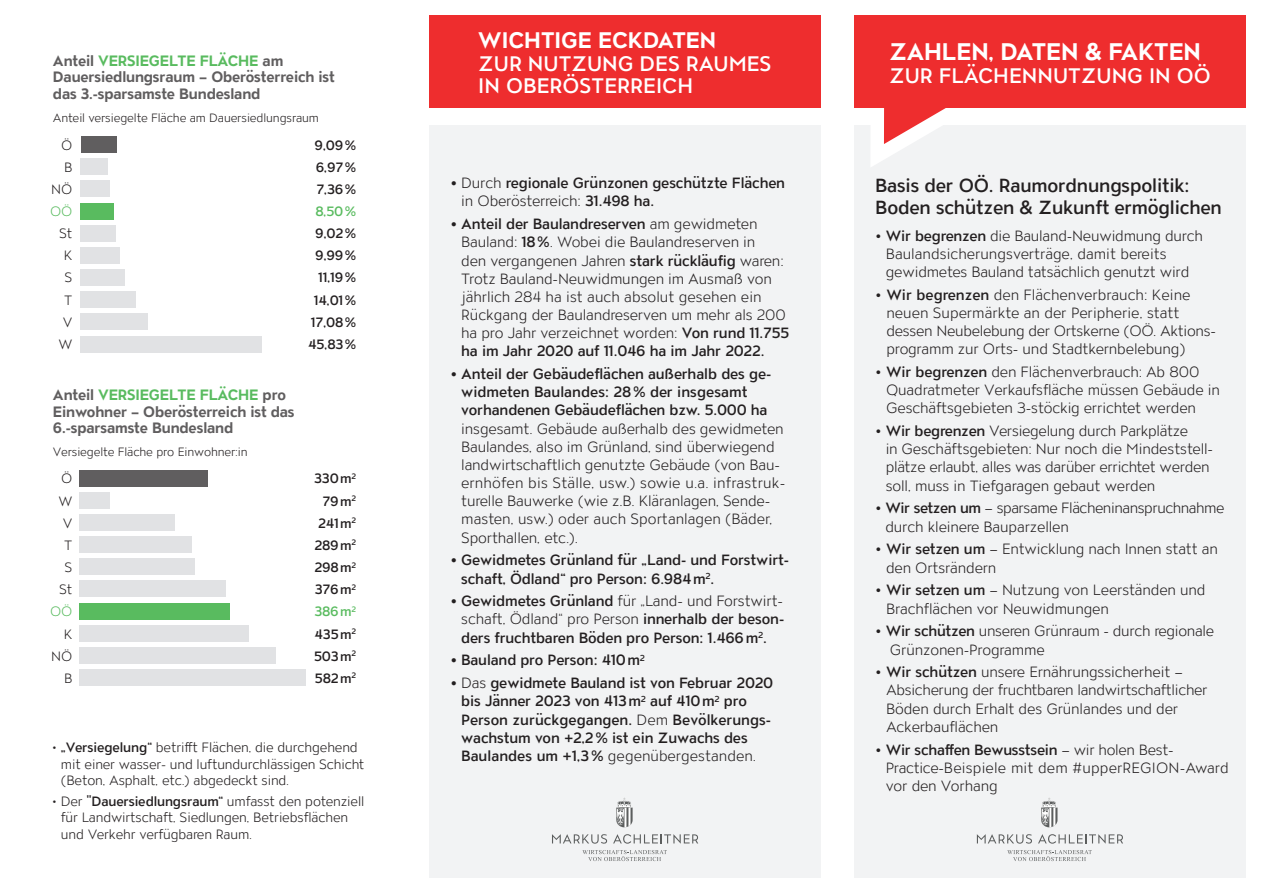
<style>
.page{position:relative;width:1263px;height:893px;background:#fff}
.page>*{position:absolute;margin:0;border:0;box-sizing:border-box;transform-origin:0 0}
.t1{font:700 24px "ATC Overlook";color:#fff}
.t2{font:700 22.5px "ATC Overlook";color:#fff}
.t3{font:500 21px/22.5px "ATC Overlook";color:#fff}
.t4{font:500 18.9px/22.8px "ATC Overlook";letter-spacing:-.01em;color:#231f20}
.t5{font:700 15px/16.5px "ATC Overlook";letter-spacing:-.01em;color:#605e5f}
.t6{font:300 14.85px/18.1px "ATC Overlook";letter-spacing:-.01em;color:#231f20}
.t7{font:500 14.85px/18.1px "ATC Overlook";letter-spacing:-.01em;color:#231f20}
.t8{font:300 14.85px/18.1px "ATC Overlook";letter-spacing:-.03em;color:#231f20}
.t9{font:300 13.5px/22.2px "ATC Overlook";letter-spacing:-.01em;color:#231f20}
.t10{font:500 13.5px/22.2px "ATC Overlook";letter-spacing:-.02em;color:#231f20;text-align:right}
.t11{font:500 13.5px "ATC Overlook";color:#59bb5f}
.t12{font:300 13.5px "ATC Overlook";color:#59bb5f}
.t13{font:300 12px "ATC Overlook";letter-spacing:-.01em;color:#231f20}
.s1{color:#59bb5f}
.s2{font-weight:500}
.s3{font-weight:700}
.s4{font-weight:300}
</style>
<div class="page">
<div style="left:429px;top:125px;width:392px;height:753px;background:#f2f3f4"></div>
<div style="left:429px;top:15px;width:392px;height:93px;background:#ee2d2e"></div>
<div style="left:854px;top:125px;width:392px;height:753px;background:#f2f3f4"></div>
<svg style="left:871px;top:108px;width:75px;height:59px"></svg>
<div style="left:854px;top:15px;width:392px;height:93px;background:#ee2d2e"></div>
<div style="left:81px;top:269px;width:44px;height:17px;background:#e1e2e4"></div>
<div style="left:81px;top:292px;width:55px;height:16px;background:#e1e2e4"></div>
<div style="left:81px;top:314px;width:67px;height:16px;background:#e1e2e4"></div>
<div style="left:81px;top:336px;width:181px;height:17px;background:#e1e2e4"></div>
<div style="left:81px;top:247px;width:39px;height:16px;background:#e1e2e4"></div>
<div style="left:81px;top:137px;width:36px;height:16px;background:#605e5f"></div>
<div style="left:81px;top:225px;width:35px;height:16px;background:#e1e2e4"></div>
<div style="left:81px;top:203px;width:33px;height:16px;background:#59bb5f"></div>
<div style="left:81px;top:181px;width:29px;height:16px;background:#e1e2e4"></div>
<div style="left:81px;top:159px;width:27px;height:16px;background:#e1e2e4"></div>
<div style="left:80px;top:625px;width:169px;height:16px;background:#e1e2e4"></div>
<div style="left:80px;top:647px;width:196px;height:16px;background:#e1e2e4"></div>
<div style="left:80px;top:669px;width:226px;height:17px;background:#e1e2e4"></div>
<div style="left:80px;top:603px;width:150px;height:16px;background:#59bb5f"></div>
<div style="left:80px;top:470px;width:128px;height:16px;background:#605e5f"></div>
<div style="left:80px;top:492px;width:30px;height:16px;background:#e1e2e4"></div>
<div style="left:80px;top:514px;width:95px;height:17px;background:#e1e2e4"></div>
<div style="left:80px;top:537px;width:112px;height:16px;background:#e1e2e4"></div>
<div style="left:80px;top:559px;width:115px;height:16px;background:#e1e2e4"></div>
<div style="left:80px;top:581px;width:146px;height:16px;background:#e1e2e4"></div>
<svg style="left:1041px;top:798px;width:16px;height:29px"></svg>
<svg style="left:977px;top:834px;width:146px;height:27px"></svg>
<svg style="left:616px;top:798px;width:17px;height:29px"></svg>
<svg style="left:552px;top:834px;width:146px;height:27px"></svg>
<p class="t5" style="left:53px;top:53px;width:283px">Anteil <span class="s1">VERSIEGELTE FLÄCHE</span> am<br>Dauersiedlungsraum – Oberösterreich ist das 3.-sparsamste Bundesland</p>
<p class="t13" style="left:53px;top:111px;width:268px">Anteil versiegelte Fläche am Dauersiedlungsraum</p>
<p class="t9" style="left:51px;top:134px;width:23px;text-align:right">Ö<br>B<br>NÖ</p>
<p class="t12" style="left:50px;top:204px;width:24px">OÖ</p>
<p class="t9" style="left:58px;top:223px;width:16px;text-align:center">St<br>K<br>S<br>T<br>V<br>W</p>
<p class="t10" style="left:315px;top:134px;width:43px;text-align:justify">9,09% 6,97% 7,36%</p>
<p class="t11" style="left:315px;top:204px;width:42px">8,50%</p>
<p class="t10" style="left:308px;top:223px;width:50px">9,02%<br>9,99%<br>11,19%<br>14,01%<br>17,08%<br>45,83%</p>
<p class="t5" style="left:53px;top:387px;width:243px">Anteil <span class="s1">VERSIEGELTE FLÄCHE</span> pro<br>Einwohner – Oberösterreich ist das<br>6.-sparsamste Bundesland</p>
<p class="t13" style="left:53px;top:445px;width:196px">Versiegelte Fläche pro Einwohner:in</p>
<p class="t9" style="left:58px;top:468px;width:16px;text-align:center">Ö<br>W<br>V<br>T<br>S<br>St</p>
<p class="t12" style="left:50px;top:604px;width:24px">OÖ</p>
<p class="t9" style="left:51px;top:623px;width:23px;text-align:right">K<br>NÖ<br>B</p>
<p class="t10" style="left:314px;top:468px;width:44px">330m<sup>2<br></sup>79m<sup>2<br></sup>241m<sup>2<br></sup>289m<sup>2<br></sup>298m<sup>2<br></sup>376m<sup>2<br></sup><span class="s1">386m</span><sup>2<br></sup>435m<sup>2<br></sup>503m<sup>2<br></sup>582m<sup>2</sup></p>
<p class="t9" style="left:61px;top:740px;width:305px;line-height:16.5px;text-indent:5px"><span class="s2">Versiegelung“</span> betrifft Flächen, die durchgehend mit einer wasser- und luftundurchlässigen Schicht (Beton, Asphalt, etc.) abgedeckt sind.</p>
<p class="t9" style="left:61px;top:794px;width:305px;line-height:16.5px;text-indent:-9px">• Der <span class="s2">"Dauersiedlungsraum“</span> umfasst den potenziell für Landwirtschaft, Siedlungen, Betriebsflächen und Verkehr verfügbaren Raum.</p>
<p class="t9" style="left:52px;top:737px;width:7px">•</p>
<p class="t10" style="left:61px;top:745px;width:7px">”</p>
<h2 class="t2" style="left:478px;top:28px;width:239px">WICHTIGE ECKDATEN</h2>
<h3 class="t3" style="left:478px;top:53px;width:295px">ZUR NUTZUNG DES RAUMES<br>IN OBERÖSTERREICH</h3>
<p class="t7" style="left:461px;top:175px;width:325px;text-indent:-11px"><span class="s3">•</span> <span class="s4">Durch</span> regionale Grünzonen geschützte Flächen <span class="s4">in Oberösterreich:</span> 31.498 ha.</p>
<p class="t6" style="left:461px;top:216px;width:330px;text-indent:-11px"><span class="s3">•</span> <span class="s2">Anteil der Baulandreserven</span> am gewidmeten Bauland: <span class="s2">18%</span>. Wobei die Baulandreserven in<br>den vergangenen Jahren <span class="s2">stark rückläufig</span> waren:<br>Trotz Bauland-Neuwidmungen im Ausmaß von jährlich 284 ha ist auch absolut gesehen ein Rückgang der Baulandreserven um mehr als 200 ha pro Jahr verzeichnet worden: <span class="s2">Von rund 11.755 ha im Jahr 2020 auf 11.046 ha im Jahr 2022.</span></p>
<p class="t7" style="left:461px;top:366px;width:312px;text-indent:-11px"><span class="s3">•</span> Anteil der Gebäudeflächen außerhalb des ge&shy;widmeten Baulandes: 28% der insgesamt vorhandenen Gebäudeflächen bzw. 5.000 ha</p>
<p class="t6" style="left:461px;top:420px;width:326px">insgesamt. Gebäude außerhalb des gewidmeten Baulandes, also im Grünland, sind überwiegend landwirtschaftlich genutzte Gebäude (von Bau&shy;ernhöfen bis Ställe, usw.) sowie u.a. infrastruk&shy;turelle Bauwerke (wie z.B. Kläranlagen, Sende&shy;masten, usw.) oder auch Sportanlagen (Bäder, Sporthallen, etc.).</p>
<p class="t7" style="left:450px;top:552px;width:188px"><span class="s3">•</span> Gewidmetes Grünland für</p>
<p class="t7" style="left:641px;top:561px;width:7px">”</p>
<p class="t7" style="left:461px;top:552px;width:329px;text-indent:186px">Land- und Forstwirt&shy;schaft, Ödland“ pro Person: 6.984m<sup>2</sup>.</p>
<p class="t7" style="left:450px;top:593px;width:188px"><span class="s3">•</span> Gewidmetes Grünland <span class="s4">für</span></p>
<p class="t6" style="left:640px;top:602px;width:6px">”</p>
<p class="t7" style="left:461px;top:593px;width:324px;text-align:justify;text-indent:184px"><span class="s4">Land- und Forstwirt&shy;schaft, Ödland“ pro Person</span> innerhalb der beson&shy;ders fruchtbaren Böden pro Person: 1.466m<sup>2</sup>.</p>
<p class="t7" style="left:450px;top:652px;width:196px"><span class="s3">•</span> Bauland pro Person: 410m<sup>2</sup></p>
<p class="t7" style="left:461px;top:675px;width:314px;text-indent:-11px"><span class="s3">•</span> <span class="s4">Das</span> gewidmete Bauland ist von Februar 2020 bis Jänner 2023 von 413m<sup>2</sup> auf 410m<sup>2</sup> pro Person zurückgegangen. <span class="s4">Dem</span> Bevölkerungs&shy;wachstum von +2,2% ist ein Zuwachs des Baulandes um +1,3% <span class="s4">gegenübergestanden.</span></p>
<h1 class="t1" style="left:889px;top:38px;width:313px">ZAHLEN, DATEN &amp; FAKTEN</h1>
<h3 class="t3" style="left:889px;top:65px;width:323px">ZUR FLÄCHENNUTZUNG IN OÖ</h3>
<p class="t4" style="left:875px;top:175px;width:348px">Basis der OÖ. Raumordnungspolitik:<br>Boden schützen &amp; Zukunft ermöglichen</p>
<p class="t6" style="left:886px;top:227px;width:319px;text-indent:-11px"><span class="s2">• Wir begrenzen</span> die Bauland-Neuwidmung durch<br>Baulandsicherungsverträge, damit bereits gewidmetes Bauland tatsächlich genutzt wird</p>
<p class="t6" style="left:886px;top:286px;width:331px;text-indent:-11px"><span class="s2">• Wir begrenzen</span> den Flächenverbrauch: Keine neuen Supermärkte an der Peripherie, statt dessen Neubelebung der Ortskerne (OÖ. Aktions&shy;programm zur Orts- und Stadtkernbelebung)</p>
<p class="t6" style="left:886px;top:363px;width:335px;text-indent:-11px"><span class="s2">• Wir begrenzen</span> den Flächenverbrauch: Ab 800<br>Quadratmeter Verkaufsfläche müssen Gebäude in<br>Geschäftsgebieten 3-stöckig errichtet werden</p>
<p class="t6" style="left:886px;top:423px;width:329px;text-indent:-10px"><span class="s2">• Wir begrenzen</span> Versiegelung durch Parkplätze<br>in Geschäftsgebieten: Nur noch die Mindeststell&shy;plätze erlaubt, alles was darüber errichtet werden soll, muss in Tiefgaragen gebaut werden</p>
<p class="t8" style="left:885px;top:500px;width:341px;text-indent:-10px"><span class="s2">• Wir setzen um</span> – sparsame Flächeninanspruchnahme durch kleinere Bauparzellen</p>
<p class="t6" style="left:886px;top:541px;width:333px;text-indent:-11px"><span class="s2">• Wir setzen um</span> – Entwicklung nach Innen statt an den Ortsrändern</p>
<p class="t6" style="left:886px;top:582px;width:321px;text-indent:-11px"><span class="s2">• Wir setzen um</span> – Nutzung von Leerständen und<br>Brachflächen vor Neuwidmungen</p>
<p class="t6" style="left:890px;top:623px;width:326px;text-indent:-15px"><span class="s2">• Wir schützen</span> unseren Grünraum - durch regionale<br>Grünzonen-Programme</p>
<p class="t6" style="left:886px;top:664px;width:323px;text-indent:-11px"><span class="s2">• Wir schützen</span> unsere Ernährungssicherheit – Absicherung der fruchtbaren landwirtschaftlicher Böden durch Erhalt des Grünlandes und der Ackerbauflächen</p>
<p class="t6" style="left:886px;top:741px;width:344px;text-indent:-10px"><span class="s2">• Wir schaffen Bewusstsein</span> – wir holen Best-<br>Practice-Beispiele mit dem #upperREGION-Award vor den Vorhang</p>
</div>
